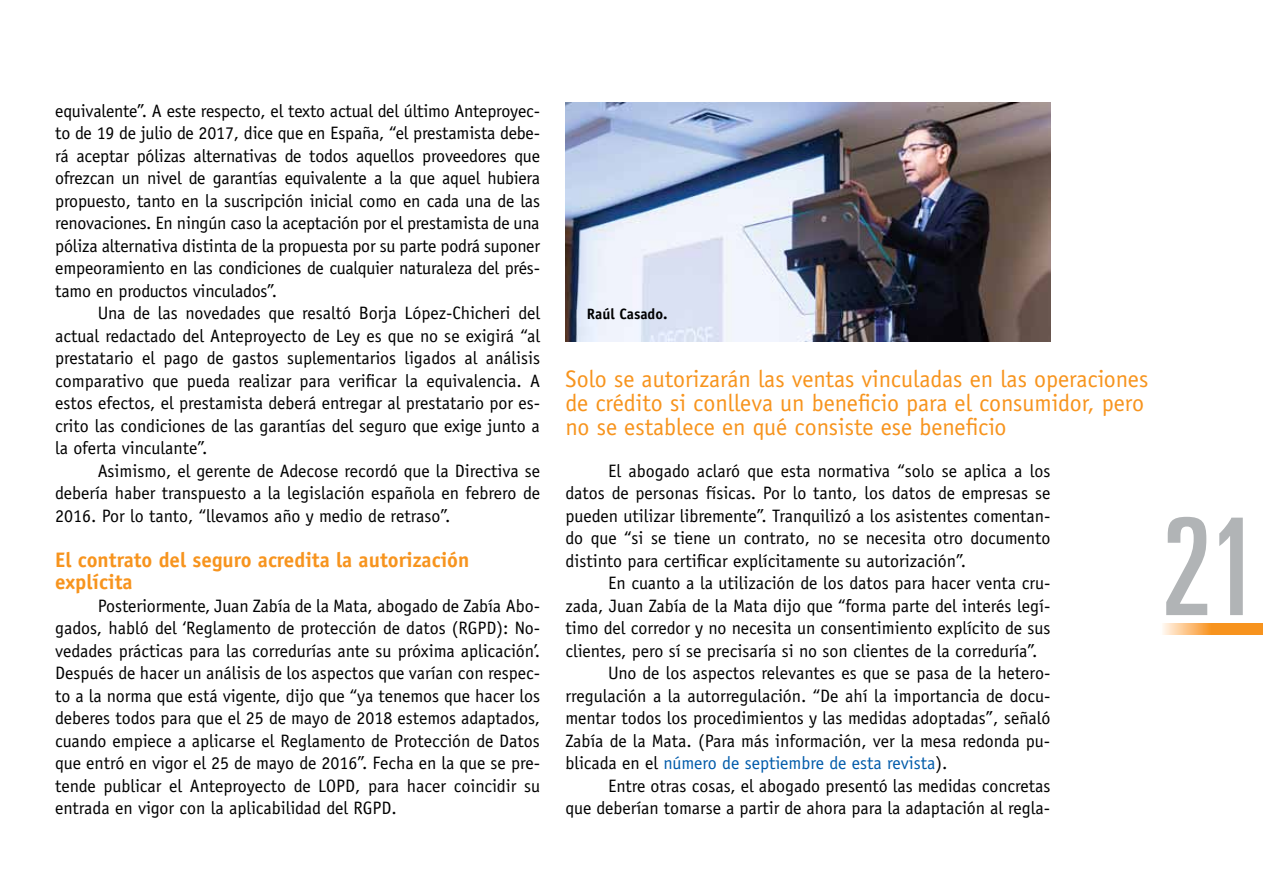
<style>
.page{position:relative;width:1263px;height:893px;background:#fff}
.page>*{position:absolute;margin:0;border:0;box-sizing:border-box;transform-origin:0 0}
.t1{font:ultra-condensed 135px "Univers LT Std";color:#b1b4b6}
.t2{font:24px/24px "Officina Sans Std";color:#f7941e}
.t3{font:700 21px/22.5px "Officina Sans Std";color:#f7941e}
.t4{font:18px/22.5px "Officina Sans Std";color:#000;text-align:justify}
.t5{font:18px "Officina Sans Std";color:#005baa}
.t6{font:700 15px "Officina Sans Std";color:#000}
.s1{color:#000}
</style>
<div class="page">
<svg style="left:1162px;top:624px;width:101px;height:10px"></svg>
<img style="left:566px;top:102px;width:484px;height:240px">
<p class="t4" style="left:55px;top:99px;width:486px">equivalente”. A este respecto, el texto actual del último Anteproyec-</p>
<p class="t4" style="left:55px;top:122px;width:486px">to de 19 de julio de 2017, dice que en España, “el prestamista debe-</p>
<p class="t4" style="left:55px;top:144px;width:486px">rá aceptar pólizas alternativas de todos aquellos proveedores que</p>
<p class="t4" style="left:55px;top:167px;width:486px">ofrezcan un nivel de garantías equivalente a la que aquel hubiera</p>
<p class="t4" style="left:55px;top:189px;width:486px">propuesto, tanto en la suscripción inicial como en cada una de las</p>
<p class="t4" style="left:55px;top:212px;width:486px">renovaciones. En ningún caso la aceptación por el prestamista de una</p>
<p class="t4" style="left:55px;top:234px;width:486px">póliza alternativa distinta de la propuesta por su parte podrá suponer</p>
<p class="t4" style="left:55px;top:257px;width:486px">empeoramiento en las condiciones de cualquier naturaleza del prés-</p>
<p class="t4" style="left:55px;top:279px;width:223px">tamo en productos vinculados”.</p>
<p class="t4" style="left:98px;top:302px;width:444px">Una de las novedades que resaltó Borja López-Chicheri del</p>
<p class="t4" style="left:55px;top:324px;width:486px">actual redactado del Anteproyecto de Ley es que no se exigirá “al</p>
<p class="t4" style="left:55px;top:347px;width:486px">prestatario el pago de gastos suplementarios ligados al análisis</p>
<p class="t4" style="left:55px;top:369px;width:486px">comparativo que pueda realizar para verificar la equivalencia. A</p>
<p class="t4" style="left:55px;top:392px;width:486px">estos efectos, el prestamista deberá entregar al prestatario por es-</p>
<p class="t4" style="left:55px;top:414px;width:486px">crito las condiciones de las garantías del seguro que exige junto a</p>
<p class="t4" style="left:55px;top:437px;width:154px">la oferta vinculante”.</p>
<p class="t4" style="left:98px;top:459px;width:444px">Asimismo, el gerente de Adecose recordó que la Directiva se</p>
<p class="t4" style="left:55px;top:482px;width:486px">debería haber transpuesto a la legislación española en febrero de</p>
<p class="t4" style="left:55px;top:504px;width:397px">2016. Por lo tanto, “llevamos año y medio de retraso”.</p>
<p class="t3" style="left:55px;top:548px;width:416px">El contrato del seguro acredita la autorización explícita</p>
<p class="t4" style="left:55px;top:594px;width:486px;text-indent:43px">Posteriormente, Juan Zabía de la Mata, abogado de Zabía Abo&shy;gados, habló del ‘Reglamento de protección de datos (RGPD): No&shy;vedades prácticas para las corredurías ante su próxima aplicación’.<br>Después de hacer un análisis de los aspectos que varían con respec&shy;to a la norma que está vigente, dijo que “ya tenemos que hacer los deberes todos para que el 25 de mayo de 2018 estemos adaptados, cuando empiece a aplicarse el Reglamento de Protección de Datos que entró en vigor el 25 de mayo de 2016”. Fecha en la que se pre&shy;tende publicar el Anteproyecto de LOPD, para hacer coincidir su entrada en vigor con la aplicabilidad del RGPD.</p>
<p class="t6" style="left:587px;top:305px;width:82px">Raúl Casado.</p>
<p class="t2" style="left:566px;top:367px;width:584px">Solo se autorizarán las ventas vinculadas en las operaciones de crédito si conlleva un beneficio para el consumidor, pero no se establece en qué consiste ese beneficio</p>
<p class="t4" style="left:608px;top:459px;width:444px">El abogado aclaró que esta normativa “solo se aplica a los</p>
<p class="t4" style="left:566px;top:482px;width:486px">datos de personas físicas. Por lo tanto, los datos de empresas se</p>
<p class="t4" style="left:566px;top:504px;width:486px">pueden utilizar libremente”. Tranquilizó a los asistentes comentan-</p>
<p class="t4" style="left:566px;top:527px;width:486px">do que “si se tiene un contrato, no se necesita otro documento</p>
<p class="t4" style="left:566px;top:549px;width:402px">distinto para certificar explícitamente su autorización”.</p>
<p class="t4" style="left:608px;top:572px;width:444px">En cuanto a la utilización de los datos para hacer venta cru-</p>
<p class="t4" style="left:566px;top:594px;width:486px">zada, Juan Zabía de la Mata dijo que “forma parte del interés legí-</p>
<p class="t4" style="left:566px;top:617px;width:486px">timo del corredor y no necesita un consentimiento explícito de sus</p>
<p class="t4" style="left:566px;top:639px;width:473px">clientes, pero sí se precisaría si no son clientes de la correduría”.</p>
<p class="t4" style="left:608px;top:662px;width:444px">Uno de los aspectos relevantes es que se pasa de la hetero-</p>
<p class="t4" style="left:566px;top:684px;width:486px">rregulación a la autorregulación. “De ahí la importancia de docu-</p>
<p class="t4" style="left:566px;top:707px;width:486px">mentar todos los procedimientos y las medidas adoptadas”, señaló</p>
<p class="t4" style="left:566px;top:729px;width:486px">Zabía de la Mata. (Para más información, ver la mesa redonda pu-</p>
<p class="t5" style="left:566px;top:753px;width:383px"><span class="s1">blicada en el</span> número de septiembre de esta revista<span class="s1">).</span></p>
<p class="t4" style="left:608px;top:774px;width:444px">Entre otras cosas, el abogado presentó las medidas concretas</p>
<p class="t4" style="left:566px;top:797px;width:486px">que deberían tomarse a partir de ahora para la adaptación al regla-</p>
<p class="t1" style="left:1162px;top:490px;width:99px">21</p>
</div>
